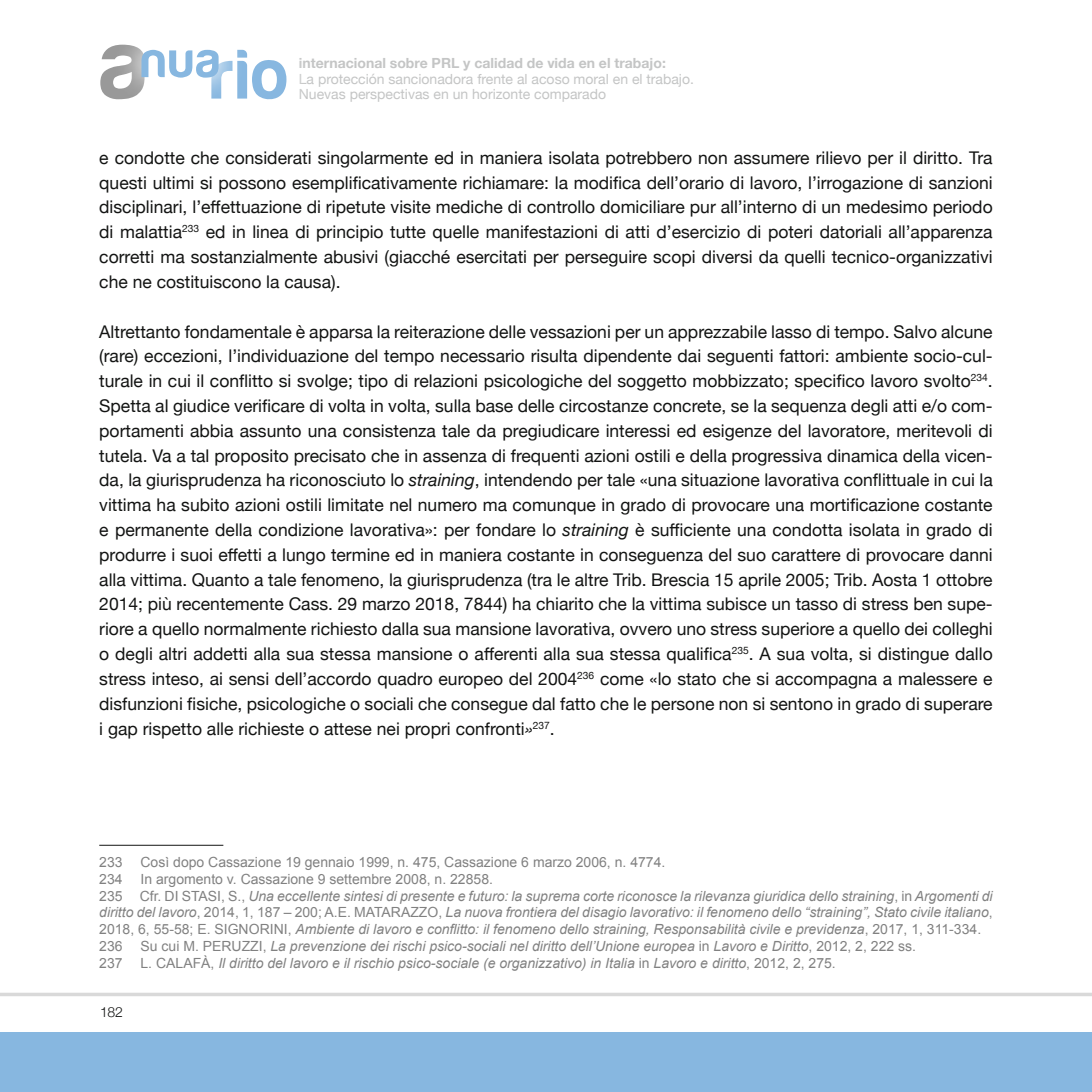
<style>
.page{position:relative;width:1092px;height:1092px;background:#fff}
.page>*{position:absolute;margin:0;border:0;box-sizing:border-box;transform-origin:0 0}
.t1{font:17.5px/24.8px "Helvetica Neue";color:#131413;text-align:justify}
.t2{font:italic 14px/16.8px "Arial";color:#818181}
.t3{font:14px/15.8px "Helvetica Neue";color:#c4c5c5}
.t4{font:14px "Arial";color:#818181}
.t5{font:700 14px "Helvetica Neue";color:#c4c5c5}
.t6{font:300 14px "Helvetica Neue";color:#131413}
.s1{font-style:italic}
.s2{font-style:normal}
</style>
<div class="page">
<svg style="left:0;top:992px;width:1091px;height:4px;fill:#d9d9d9"></svg>
<div style="left:0;top:1032px;width:1091px;height:59px;background:#87b7e0"></div>
<svg style="left:100px;top:45px;width:186px;height:54px"></svg>
<hr style="left:99px;top:844px;width:124px;height:1px;background:#131413">
<p class="t5" style="left:299px;top:52px;width:368px">internacional sobre PRL y calidad de vida en el trabajo:</p>
<p class="t3" style="left:299px;top:71px;width:396px">La protección sancionadora frente al acoso moral en el trabajo.<br>Nuevas perspectivas en un horizonte comparado</p>
<p class="t1" style="left:99px;top:146px;width:894px">e condotte che considerati singolarmente ed in maniera isolata potrebbero non assumere rilievo per il diritto. Tra questi ultimi si possono esemplificativamente richiamare: la modifica dell’orario di lavoro, l’irrogazione di sanzioni disciplinari, l’effettuazione di ripetute visite mediche di controllo domiciliare pur all’interno di un medesimo periodo di malattia<sup>233</sup> ed in linea di principio tutte quelle manifestazioni di atti d’esercizio di poteri datoriali all’apparenza corretti ma sostanzialmente abusivi (giacché esercitati per perseguire scopi diversi da quelli tecnico-organizzativi che ne costituiscono la causa).</p>
<p class="t1" style="left:99px;top:320px;width:894px">Altrettanto fondamentale è apparsa la reiterazione delle vessazioni per un apprezzabile lasso di tempo. Salvo alcune (rare) eccezioni, l’individuazione del tempo necessario risulta dipendente dai seguenti fattori: ambiente socio-cul&shy;turale in cui il conflitto si svolge; tipo di relazioni psicologiche del soggetto mobbizzato; specifico lavoro svolto<sup>234</sup>.<br>Spetta al giudice verificare di volta in volta, sulla base delle circostanze concrete, se la sequenza degli atti e/o com&shy;portamenti abbia assunto una consistenza tale da pregiudicare interessi ed esigenze del lavoratore, meritevoli di tutela. Va a tal proposito precisato che in assenza di frequenti azioni ostili e della progressiva dinamica della vicen&shy;da, la giurisprudenza ha riconosciuto lo <span class="s1">straining</span>, intendendo per tale «una situazione lavorativa conflittuale in cui la vittima ha subito azioni ostili limitate nel numero ma comunque in grado di provocare una mortificazione costante e permanente della condizione lavorativa»: per fondare lo <span class="s1">straining</span> è sufficiente una condotta isolata in grado di produrre i suoi effetti a lungo termine ed in maniera costante in conseguenza del suo carattere di provocare danni alla vittima. Quanto a tale fenomeno, la giurisprudenza (tra le altre Trib. Brescia 15 aprile 2005; Trib. Aosta 1 ottobre 2014; più recentemente Cass. 29 marzo 2018, 7844) ha chiarito che la vittima subisce un tasso di stress ben supe&shy;riore a quello normalmente richiesto dalla sua mansione lavorativa, ovvero uno stress superiore a quello dei colleghi o degli altri addetti alla sua stessa mansione o afferenti alla sua stessa qualifica<sup>235</sup>. A sua volta, si distingue dallo stress inteso, ai sensi dell’accordo quadro europeo del 2004<sup>236</sup> come «lo stato che si accompagna a malessere e disfunzioni fisiche, psicologiche o sociali che consegue dal fatto che le persone non si sentono in grado di superare i gap rispetto alle richieste o attese nei propri confronti<span class="s1">»</span><sup>237</sup>.</p>
<p class="t4" style="left:99px;top:852px;width:25px">233</p>
<p class="t4" style="left:140px;top:852px;width:526px">Così dopo Cassazione 19 gennaio 1999, n. 475, Cassazione 6 marzo 2006, n. 4774.</p>
<p class="t4" style="left:99px;top:869px;width:25px">234</p>
<p class="t2" style="left:99px;top:870px;width:894px;text-indent:41px"><span class="s2">In argomento v. Cassazione 9 settembre 2008, n. 22858.<br>235 Cfr. DI STASI, S.,</span> Una eccellente sintesi di presente e futuro: la suprema corte riconosce la rilevanza giuridica dello straining<span class="s2">, in</span> Argomenti di diritto del lavoro<span class="s2">, 2014, 1, 187 – 200; A.E. MATARAZZO,</span> La nuova frontiera del disagio lavorativo: il fenomeno dello “straining”, Stato civile italiano<span class="s2">, 2018, 6, 55-58; E. SIGNORINI,</span> Ambiente di lavoro e conflitto: il fenomeno dello straining, Responsabilità civile e previdenza<span class="s2">, 2017, 1, 311-334.<br>236</span></p>
<p class="t2" style="left:140px;top:937px;width:777px"><span class="s2">Su cui M. PERUZZI,</span> La prevenzione dei rischi psico-sociali nel diritto dell’Unione europea <span class="s2">in</span> Lavoro e Diritto<span class="s2">, 2012, 2, 222 ss.</span></p>
<p class="t4" style="left:99px;top:953px;width:25px">237</p>
<p class="t2" style="left:140px;top:954px;width:696px"><span class="s2">L. CALAFÀ,</span> Il diritto del lavoro e il rischio psico-sociale (e organizzativo) in Italia <span class="s2">in</span> Lavoro e diritto<span class="s2">, 2012, 2, 275.</span></p>
<p class="t6" style="left:100px;top:1000px;width:24px">182</p>
</div>
